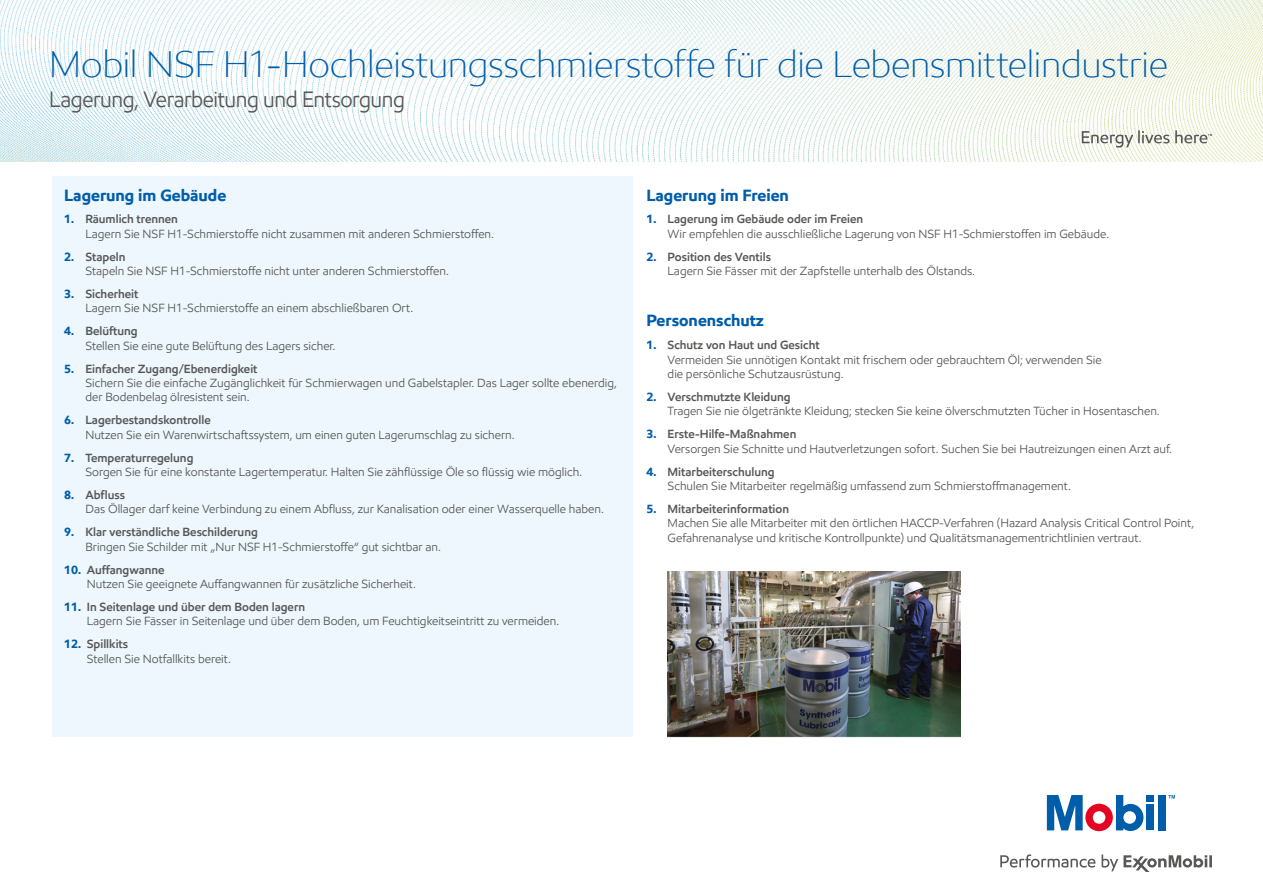
<style>
.page{position:relative;width:1263px;height:893px;background:#fff}
.page>*{position:absolute;margin:0;border:0;box-sizing:border-box;transform-origin:0 0}
.t1{font:300 37.5px "E Mprint";letter-spacing:-.01em;color:#005da9}
.t2{font:22.5px "E Mprint";letter-spacing:-.02em;color:#575756;scale:.95 1}
.t3{font:700 16.5px "E Mprint";color:#005da9}
.t4{font:12px/14.4px "E Mprint";color:#575756}
.s1{font-weight:700;color:#005da9}
.s2{font-weight:600}
</style>
<div class="page">
<img style="left:668px;top:572px;width:292px;height:165px">
<img style="left:0;top:0;width:1263px;height:162px">
<div style="left:1146px;top:795px;width:8px;height:7px;background:#005da9"></div>
<div style="left:1146px;top:804px;width:8px;height:26px;background:#005da9"></div>
<div style="left:1158px;top:795px;width:7px;height:35px;background:#005da9"></div>
<svg style="left:1047px;top:795px;width:96px;height:36px"></svg>
<svg style="left:1168px;top:795px;width:7px;height:3px"></svg>
<svg style="left:1000px;top:854px;width:95px;height:14px"></svg>
<svg style="left:1101px;top:854px;width:111px;height:18px"></svg>
<div style="left:51px;top:175px;width:583px;height:562px;background:#edf7fd"></div>
<hr style="left:51px;top:175px;width:583px;height:1px;background:#fff">
<hr style="left:51px;top:176px;width:1px;height:561px;background:#fff">
<hr style="left:633px;top:176px;width:1px;height:561px;background:#fff">
<svg style="left:1082px;top:130px;width:130px;height:18px"></svg>
<h1 class="t1" style="left:49px;top:41px;width:1120px">Mobil NSF H1-Hochleistungsschmierstoffe für die Lebensmittelindustrie</h1>
<h2 class="t2" style="left:49px;top:86px;width:376px">Lagerung, Verarbeitung und Entsorgung</h2>
<h3 class="t3" style="left:64px;top:185px;width:164px">Lagerung im Gebäude</h3>
<p class="t4" style="left:85px;top:212px;width:410px;text-indent:-21px"><span class="s1">1.</span> <span class="s2">Räumlich trennen<br></span>Lagern Sie NSF H1-Schmierstoffe nicht zusammen mit anderen Schmierstoffen.</p>
<p class="t4" style="left:85px;top:249px;width:365px;text-indent:-21px"><span class="s1">2.</span> <span class="s2">Stapeln<br></span>Stapeln Sie NSF H1-Schmierstoffe nicht unter anderen Schmierstoffen.</p>
<p class="t4" style="left:85px;top:287px;width:329px;text-indent:-21px"><span class="s1">3.</span> <span class="s2">Sicherheit<br></span>Lagern Sie NSF H1-Schmierstoffe an einem abschließbaren Ort.</p>
<p class="t4" style="left:85px;top:324px;width:251px;text-indent:-21px"><span class="s1">4.</span> <span class="s2">Belüftung<br></span>Stellen Sie eine gute Belüftung des Lagers sicher.</p>
<p class="t4" style="left:85px;top:361px;width:533px;text-indent:-21px"><span class="s1">5.</span> <span class="s2">Einfacher Zugang/Ebenerdigkeit<br></span>Sichern Sie die einfache Zugänglichkeit für Schmierwagen und Gabelstapler. Das Lager sollte ebenerdig, der Bodenbelag ölresistent sein.</p>
<p class="t4" style="left:85px;top:413px;width:431px;text-indent:-21px"><span class="s1">6.</span> <span class="s2">Lagerbestandskontrolle<br></span>Nutzen Sie ein Warenwirtschaftssystem, um einen guten Lagerumschlag zu sichern.</p>
<p class="t4" style="left:85px;top:450px;width:498px;text-indent:-21px"><span class="s1">7.</span> <span class="s2">Temperaturregelung<br></span>Sorgen Sie für eine konstante Lagertemperatur. Halten Sie zähflüssige Öle so flüssig wie möglich.</p>
<p class="t4" style="left:85px;top:488px;width:520px;text-indent:-21px"><span class="s1">8.</span> <span class="s2">Abfluss<br></span>Das Öllager darf keine Verbindung zu einem Abfluss, zur Kanalisation oder einer Wasserquelle haben.</p>
<p class="t4" style="left:85px;top:525px;width:357px;text-indent:-21px"><span class="s1">9.</span> <span class="s2">Klar verständliche Beschilderung<br></span>Bringen Sie Schilder mit „Nur NSF H1-Schmierstoffe“ gut sichtbar an.</p>
<p class="t4" style="left:87px;top:562px;width:331px;text-indent:-23px"><span class="s1">10.</span> <span class="s2">Auffangwanne<br></span>Nutzen Sie geeignete Auffangwannen für zusätzliche Sicherheit.</p>
<p class="t4" style="left:87px;top:599px;width:474px;text-indent:-23px"><span class="s1">11.</span> <span class="s2">In Seitenlage und über dem Boden lagern<br></span>Lagern Sie Fässer in Seitenlage und über dem Boden, um Feuchtigkeitseintritt zu vermeiden.</p>
<p class="t4" style="left:87px;top:637px;width:146px;text-indent:-23px"><span class="s1">12.</span> <span class="s2">Spillkits<br></span>Stellen Sie Notfallkits bereit.</p>
<h3 class="t3" style="left:646px;top:185px;width:144px">Lagerung im Freien</h3>
<p class="t4" style="left:668px;top:212px;width:443px;text-indent:-21px"><span class="s1">1.</span> <span class="s2">Lagerung im Gebäude oder im Freien<br></span>Wir empfehlen die ausschließliche Lagerung von NSF H1-Schmierstoffen im Gebäude.</p>
<p class="t4" style="left:668px;top:249px;width:309px;text-indent:-21px"><span class="s1">2.</span> <span class="s2">Position des Ventils<br></span>Lagern Sie Fässer mit der Zapfstelle unterhalb des Ölstands.</p>
<h3 class="t3" style="left:646px;top:310px;width:119px">Personenschutz</h3>
<p class="t4" style="left:668px;top:338px;width:435px;text-indent:-21px"><span class="s1">1.</span> <span class="s2">Schutz von Haut und Gesicht<br></span>Vermeiden Sie unnötigen Kontakt mit frischem oder gebrauchtem Öl; verwenden Sie die persönliche Schutzausrüstung.</p>
<p class="t4" style="left:668px;top:390px;width:494px;text-indent:-21px"><span class="s1">2.</span> <span class="s2">Verschmutzte Kleidung<br></span>Tragen Sie nie ölgetränkte Kleidung; stecken Sie keine ölverschmutzten Tücher in Hosentaschen.</p>
<p class="t4" style="left:668px;top:427px;width:506px;text-indent:-21px"><span class="s1">3.</span> <span class="s2">Erste-Hilfe-Maßnahmen<br></span>Versorgen Sie Schnitte und Hautverletzungen sofort. Suchen Sie bei Hautreizungen einen Arzt auf.</p>
<p class="t4" style="left:668px;top:464px;width:405px;text-indent:-21px"><span class="s1">4.</span> <span class="s2">Mitarbeiterschulung<br></span>Schulen Sie Mitarbeiter regelmäßig umfassend zum Schmierstoffmanagement.</p>
<p class="t4" style="left:668px;top:501px;width:528px;text-indent:-21px"><span class="s1">5.</span> <span class="s2">Mitarbeiterinformation<br></span>Machen Sie alle Mitarbeiter mit den örtlichen HACCP-Verfahren (Hazard Analysis Critical Control Point,<br>Gefahrenanalyse und kritische Kontrollpunkte) und Qualitätsmanagementrichtlinien vertraut.</p>
</div>
